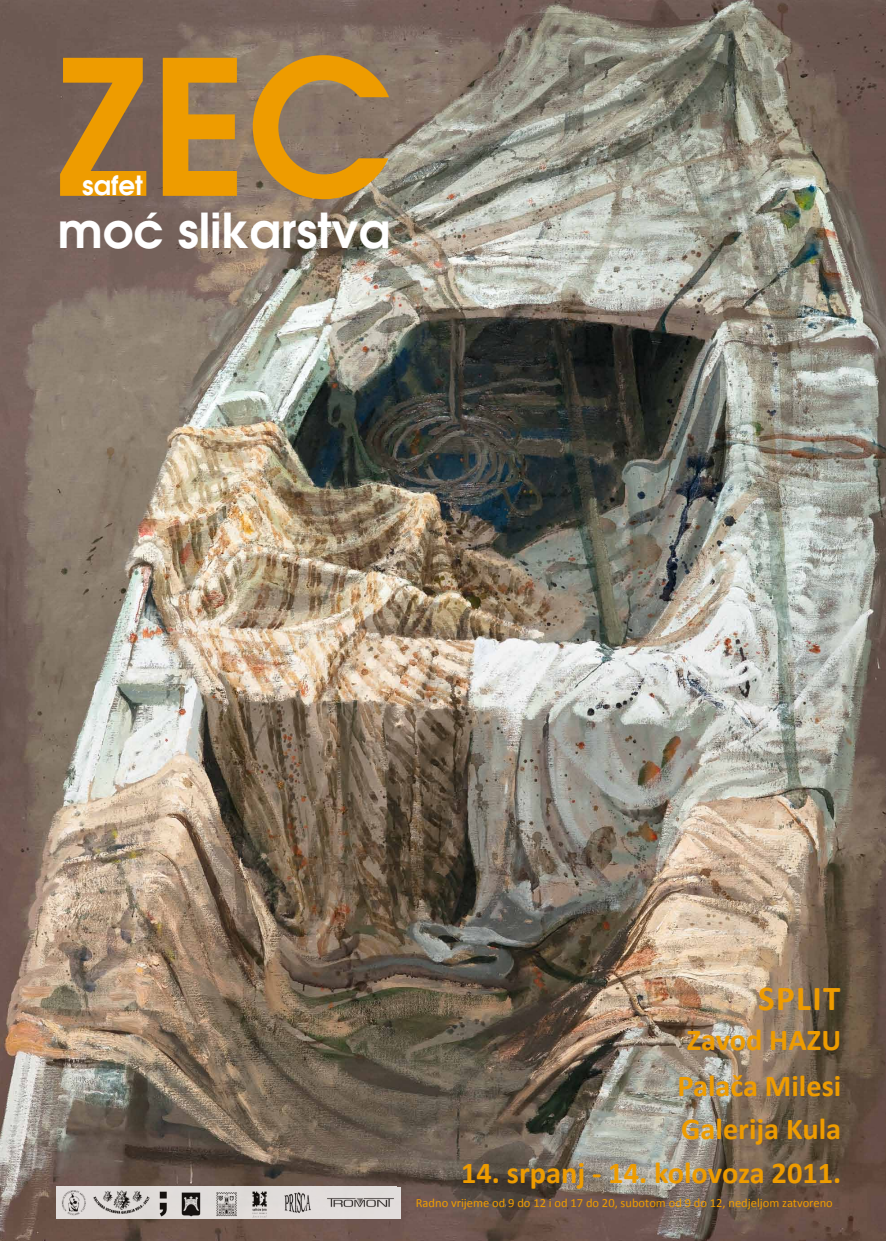
<style>
.page{position:relative;width:886px;height:1241px;background:#fff}
.page>*{position:absolute;margin:0;border:0;box-sizing:border-box;transform-origin:0 0}
.t1{font:186.69px "Avant Garde Demi";color:#ee9c00}
.t2{font:47.88px "Avant Garde Demi";color:#fff}
.t3{font:700 35.06px "Calibri";letter-spacing:.04em;color:#ee9c00}
.t4{font:700 30.38px/46px "Calibri";color:#ee9c00;text-align:center}
.t5{font:26.31px "Avant Garde Demi";color:#fff}
.t6{font:12.5px "Calibri";color:#ee9c00}
</style>
<div class="page">
<img style="left:0;top:0;width:886px;height:1240px">
<img style="left:57px;top:1186px;width:339px;height:32px">
<h1 class="t1" style="left:57px;top:4px;width:338px">ZEC</h1>
<h3 class="t5" style="left:82px;top:168px;width:63px">safet</h3>
<h2 class="t2" style="left:58px;top:198px;width:334px">moÊ slikarstva</h2>
<h3 class="t3" style="left:758px;top:976px;width:84px">Split</h3>
<h3 class="t4" style="left:677px;top:1015px;width:165px">Zavod HAZU<br>Palača Milesi</h3>
<h3 class="t4" style="left:681px;top:1104px;width:162px">Galerija Kula</h3>
<h3 class="t4" style="left:461px;top:1148px;width:382px">14. srpanj - 14. kolovoza 2011.</h3>
<p class="t6" style="left:416px;top:1195px;width:418px">Radno vrijeme od 9 do 12 i od 17 do 20, subotom od 9 do 12, nedjeljom zatvoreno</p>
</div>
